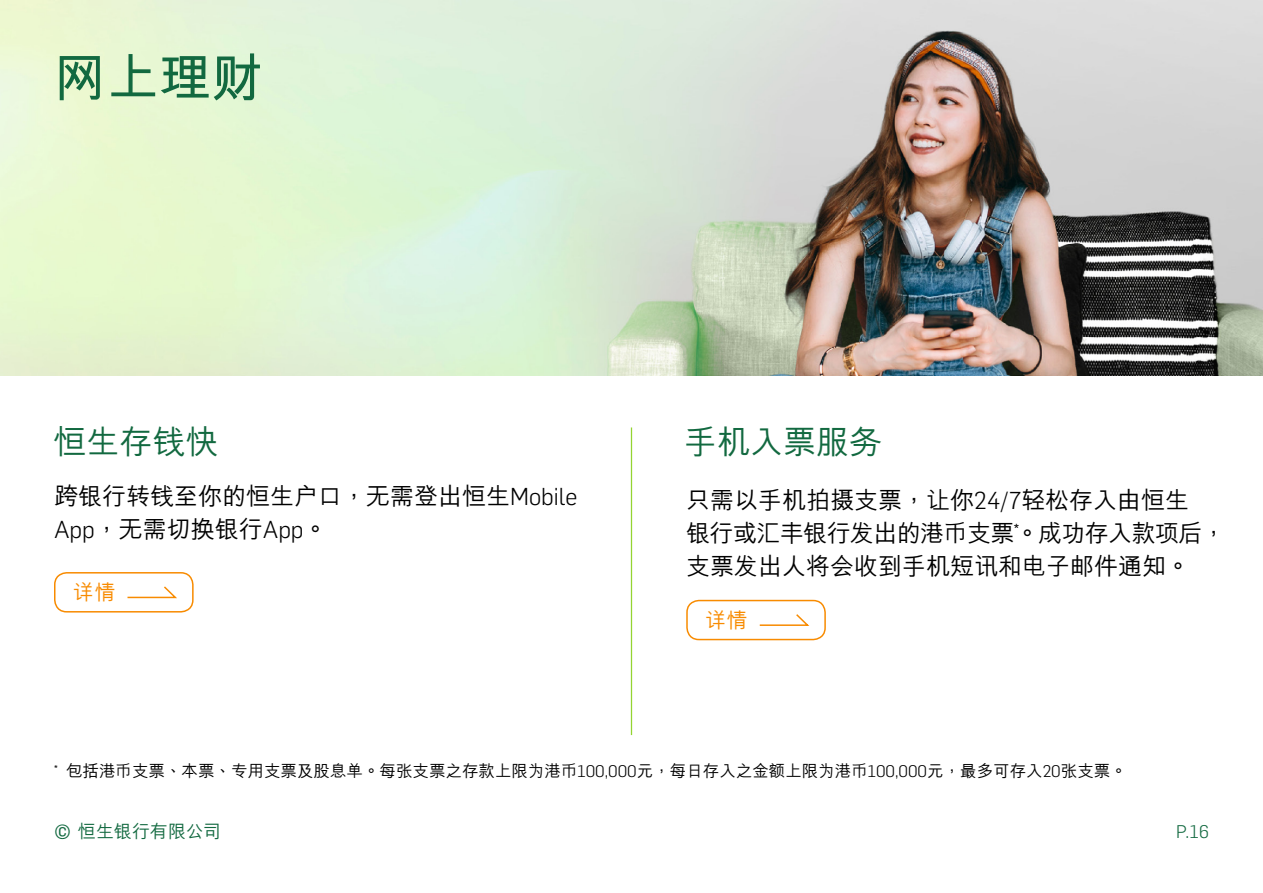
<style>
.page{position:relative;width:1263px;height:893px;background:#fff}
.page>*{position:absolute;margin:0;border:0;box-sizing:border-box;transform-origin:0 0}
.t1{font:700 52.5px "M Hei HKS";color:#126940}
.t2{font:500 33px "M Hei HKS";color:#126940}
.t3{font:500 24px/33px "M Hei HKS";color:#000}
.t4{font:500 21px "M Hei HKS";color:#f88b00}
.t5{font:500 18px "M Hei HKS";letter-spacing:-.01em;color:#126940}
.t6{font:300 18px "Flama";color:#126940}
.t7{font:500 16.5px "M Hei HKS";color:#000}
.s1{font-family:"Flama";font-weight:300}
.s2{font-family:"Flama";font-weight:400}
</style>
<div class="page">
<img style="left:0;top:0;width:1262px;height:375px">
<hr style="left:631px;top:427px;width:1px;height:308px;background:#94d432">
<div style="left:686px;top:600px;width:140px;height:40px;border:2px solid #f88b00;border-radius:12px"></div>
<svg style="left:759px;top:614px;width:51px;height:12px"></svg>
<div style="left:54px;top:572px;width:140px;height:40px;border:2px solid #f88b00;border-radius:12px"></div>
<svg style="left:127px;top:586px;width:50px;height:13px"></svg>
<h1 class="t1" style="left:54px;top:39px;width:211px">網上理財</h1>
<h2 class="t2" style="left:54px;top:418px;width:166px">恒生存錢快</h2>
<h2 class="t2" style="left:684px;top:418px;width:199px">手機入票服務</h2>
<p class="t3" style="left:54px;top:478px;width:525px">跨銀行轉錢至你的恒生戶口，無需登出恒生<span class="s1">Mobile<br>App</span>，無需切換銀行<span class="s1">App</span>。</p>
<p class="t4" style="left:73px;top:577px;width:44px">詳情</p>
<p class="t3" style="left:686px;top:482px;width:541px">只需以手機拍攝支票，讓你<span class="s1">24/7</span>輕鬆存入由恒生<br>銀行或滙豐銀行發出的港幣支票<sup>*</sup>。成功存入款項後，支票發出人將會收到手機短訊和電子郵件通知。</p>
<p class="t4" style="left:705px;top:605px;width:44px">詳情</p>
<p class="t7" style="left:54px;top:759px;width:1074px"><sup>*</sup> 包括港幣支票、本票、專用支票及股息單。每張支票之存款上限為港幣<span class="s1">100,000</span>元，每日存入之金額上限為港幣<span class="s1">100,000</span>元，最多可存入<span class="s1">20</span>張支票。</p>
<p class="t5" style="left:54px;top:818px;width:168px"><span class="s2">©</span> 恒生銀行有限公司</p>
<p class="t6" style="left:1176px;top:819px;width:34px">P.16</p>
</div>
